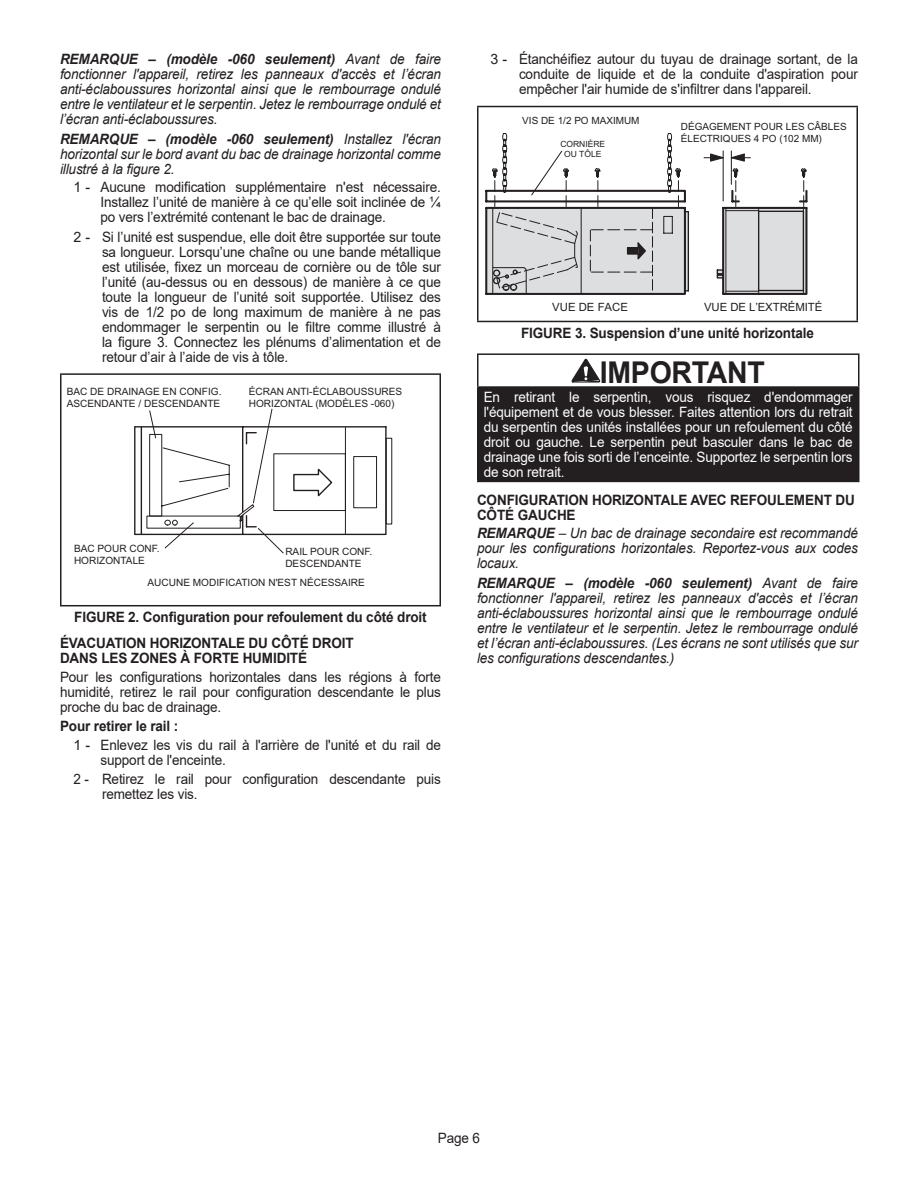
<style>
.page{position:relative;width:918px;height:1188px;background:#fff}
.page>*{position:absolute;margin:0;border:0;box-sizing:border-box;transform-origin:0 0}
.WARNING_20pt{font:700 30px "Arial";letter-spacing:-.01em;color:#231f20;scale:.95 1}
.paragraph{font:italic 14.25px/15px "Arial";letter-spacing:-.01em;color:#231f20;text-align:justify;scale:.95 1}
.paragraph-2{font:14.25px/15px "Arial";letter-spacing:-.01em;color:#231f20;text-align:justify}
.White_10pt{font:14.25px/15px "Arial";letter-spacing:-.01em;color:#fff;text-align:justify;scale:.95 1}
.paragraph-3{font:14.25px/15px "Arial";letter-spacing:-.01em;color:#231f20;text-align:justify;scale:.95 1}
.head_left_10pt{font:700 14.25px/15px "Arial";letter-spacing:-.01em;color:#231f20;scale:.95 1}
.paragraph-4{font:700 14.25px "Arial";letter-spacing:-.01em;color:#231f20;scale:.95 1}
.t1{font:11.4px "Arial";letter-spacing:-.005em;color:#231f20}
.t2{font:10.05px/12.1px "Arial";color:#231f20}
.t3{font:9.9px/12px "Arial";color:#231f20}
.t4{font:8.55px/10.2px "Arial";color:#231f20;text-align:center}
.s1{font-weight:700}
.s2{font-style:normal}
</style>
<div class="page">
<hr style="left:60px;top:373px;width:381px;height:2px;background:#231f20">
<hr style="left:60px;top:375px;width:2px;height:230px;background:#231f20">
<hr style="left:440px;top:375px;width:1px;height:230px;background:#231f20">
<hr style="left:60px;top:605px;width:381px;height:1px;background:#231f20">
<hr style="left:135px;top:426px;width:251px;height:2px;background:#231f20">
<hr style="left:135px;top:534px;width:250px;height:1px;background:#231f20">
<hr style="left:385px;top:427px;width:2px;height:107px;background:#231f20">
<hr style="left:134px;top:427px;width:1px;height:107px;background:#231f20">
<div style="left:386px;top:438px;width:6px;height:86px;border:1px solid #231f20"></div>
<svg style="left:140px;top:408px;width:237px;height:146px"></svg>
<hr style="left:477px;top:106px;width:381px;height:1px;background:#231f20">
<hr style="left:477px;top:107px;width:1px;height:214px;background:#231f20">
<hr style="left:856px;top:107px;width:2px;height:214px;background:#231f20">
<hr style="left:477px;top:321px;width:381px;height:1px;background:#231f20">
<svg style="left:485px;top:133px;width:323px;height:162px"></svg>
<div style="left:478px;top:387px;width:381px;height:94px;background:#231f20"></div>
<hr style="left:477px;top:353px;width:383px;height:2px;background:#231f20">
<hr style="left:477px;top:355px;width:1px;height:31px;background:#231f20">
<hr style="left:858px;top:355px;width:2px;height:31px;background:#231f20">
<hr style="left:477px;top:386px;width:383px;height:2px;background:#231f20">
<hr style="left:477px;top:388px;width:1px;height:93px;background:#231f20">
<hr style="left:858px;top:388px;width:2px;height:93px;background:#231f20">
<hr style="left:477px;top:481px;width:383px;height:1px;background:#231f20">
<svg style="left:571px;top:358px;width:30px;height:25px"></svg>
<p class="paragraph" style="left:60px;top:52px;width:403px"><span class="s1">REMARQUE – (modèle -060 seulement)</span> Avant de faire fonctionner l'appareil, retirez les panneaux d'accès et l’écran anti-éclaboussures horizontal ainsi que le rembourrage ondulé entre le ventilateur et le serpentin<span class="s2">.</span> Jetez le rembourrage ondulé et l’écran anti-éclaboussures.</p>
<p class="paragraph" style="left:60px;top:132px;width:403px"><span class="s1">REMARQUE – (modèle -060 seulement)</span> Installez l'écran horizontal sur le bord avant du bac de drainage horizontal comme illustré à la figure 2.</p>
<p class="paragraph-2" style="left:100px;top:180px;width:342px;text-indent:-27px">1 - Aucune modification supplémentaire n'est nécessaire.<br>Installez l’unité de manière à ce qu’elle soit inclinée de ¼ po vers l’extrémité contenant le bac de drainage.</p>
<p class="paragraph-2" style="left:102px;top:229px;width:340px;text-indent:-28px">2 - Si l’unité est suspendue, elle doit être supportée sur toute sa longueur. Lorsqu’une chaîne ou une bande métallique est utilisée, fixez un morceau de cornière ou de tôle sur l’unité (au-dessus ou en dessous) de manière à ce que toute la longueur de l’unité soit supportée. Utilisez des vis de 1/2 po de long maximum de manière à ne pas endommager le serpentin ou le filtre comme illustré à la figure 3. Connectez les plénums d’alimentation et de retour d’air à l’aide de vis à tôle.</p>
<p class="t2" style="left:67px;top:385px;width:156px">BAC DE DRAINAGE EN CONFIG.<br>ASCENDANTE / DESCENDANTE</p>
<p class="t2" style="left:249px;top:385px;width:155px">ÉCRAN ANTI-ÉCLABOUSSURES<br>HORIZONTAL (MODÈLES -060)</p>
<p class="t2" style="left:74px;top:543px;width:87px">BAC POUR CONF.<br>HORIZONTALE</p>
<p class="t2" style="left:148px;top:577px;width:219px">AUCUNE MODIFICATION N'EST NÉCESSAIRE</p>
<p class="head_left_10pt" style="left:74px;top:610px;width:373px">FIGURE 2. Configuration pour refoulement du côté droit</p>
<p class="head_left_10pt" style="left:60px;top:636px;width:311px">ÉVACUATION HORIZONTALE DU CÔTÉ DROIT<br>DANS LES ZONES À FORTE HUMIDITÉ</p>
<p class="paragraph-3" style="left:60px;top:669px;width:402px">Pour les configurations horizontales dans les régions à forte humidité, retirez le rail pour configuration descendante le plus proche du bac de drainage.</p>
<p class="paragraph-4" style="left:60px;top:716px;width:126px">Pour retirer le rail :</p>
<p class="paragraph-2" style="left:100px;top:737px;width:342px;text-indent:-27px">1 - Enlevez les vis du rail à l'arrière de l'unité et du rail de support de l'enceinte.</p>
<p class="paragraph-3" style="left:102px;top:772px;width:358px;text-indent:-28px">2 - Retirez le rail pour configuration descendante puis remettez les vis.</p>
<p class="t2" style="left:285px;top:545px;width:89px">RAIL POUR CONF.<br>DESCENDANTE</p>
<p class="paragraph-2" style="left:519px;top:52px;width:340px;text-indent:-28px">3 - Étanchéifiez autour du tuyau de drainage sortant, de la conduite de liquide et de la conduite d'aspiration pour empêcher l'air humide de s'infiltrer dans l'appareil.</p>
<p class="t3" style="left:522px;top:115px;width:119px">VIS DE 1/2 PO MAXIMUM</p>
<p class="t4" style="left:560px;top:139px;width:46px">CORNIÈRE<br>OU TÔLE</p>
<p class="t3" style="left:681px;top:120px;width:167px">DÉGAGEMENT POUR LES CÂBLES<br>ÉLECTRIQUES 4 PO (102 MM)</p>
<p class="t1" style="left:704px;top:299px;width:120px">VUE DE L’EXTRÉMITÉ</p>
<p class="head_left_10pt" style="left:521px;top:326px;width:310px">FIGURE 3. Suspension d’une unité horizontale</p>
<p class="WARNING_20pt" style="left:600px;top:351px;width:175px">IMPORTANT</p>
<p class="White_10pt" style="left:484px;top:389px;width:390px">En retirant le serpentin, vous risquez d'endommager l'équipement et de vous blesser. Faites attention lors du retrait du serpentin des unités installées pour un refoulement du côté droit ou gauche. Le serpentin peut basculer dans le bac de drainage une fois sorti de l’enceinte. Supportez le serpentin lors de son retrait.</p>
<p class="head_left_10pt" style="left:477px;top:492px;width:399px">CONFIGURATION HORIZONTALE AVEC REFOULEMENT DU<br>CÔTÉ GAUCHE</p>
<p class="paragraph" style="left:477px;top:526px;width:402px"><span class="s1">REMARQUE</span> <span class="s2">–</span> Un bac de drainage secondaire est recommandé pour les configurations horizontales. Reportez-vous aux codes locaux.</p>
<p class="paragraph" style="left:477px;top:576px;width:403px"><span class="s1">REMARQUE – (modèle -060 seulement)</span> Avant de faire fonctionner l'appareil, retirez les panneaux d'accès et l’écran anti-éclaboussures horizontal ainsi que le rembourrage ondulé entre le ventilateur et le serpentin<span class="s2">.</span> Jetez le rembourrage ondulé et l’écran anti-éclaboussures. (Les écrans ne sont utilisés que sur les configurations descendantes.)</p>
<p class="t1" style="left:552px;top:299px;width:77px">VUE DE FACE</p>
<p class="paragraph-3" style="left:438px;top:1130px;width:46px">Page 6</p>
</div>
